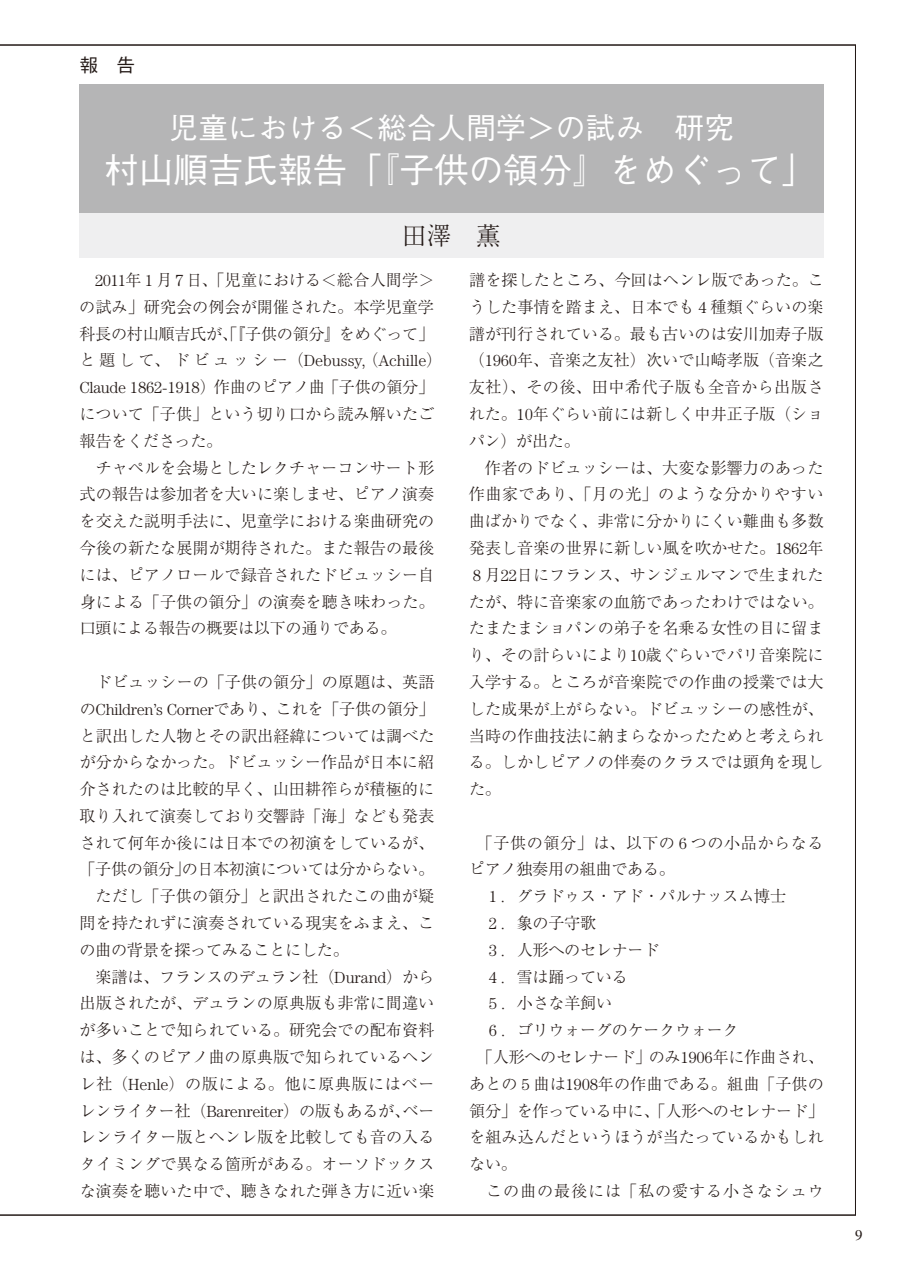
<style>
.page{position:relative;width:903px;height:1275px;background:#fff}
.page>*{position:absolute;margin:0;border:0;box-sizing:border-box;transform-origin:0 0}
.t1{font:500 34.65px "Gothic BBB Pro";color:#fff}
.t2{font:500 29.75px "Gothic BBB Pro";color:#fff}
.t3{font:300 24.85px "Ryumin Pr 6";color:#231916}
.t4{font:500 18.55px "Gothic BBB Pro";color:#231916}
.t5{font:300 16.1px/26.8px "Ryumin Pr 6";color:#231916;text-align:justify}
.t6{font:300 16.1px "Ryumin Pr 6";letter-spacing:-.02em;color:#231916}
.t7{font:300 16.1px/26.8px "Century Std";color:#231916}
.t8{font:300 16.1px "Ryumin Pr 6";letter-spacing:.035em;color:#231916}
.t9{font:300 16.1px "Century Std";letter-spacing:-.02em;color:#231916}
.t10{font:300 16.1px "Ryumin Pr 6";letter-spacing:-.025em;color:#231916}
.t11{font:300 16.1px "Ryumin Pr 6";letter-spacing:.055em;color:#231916}
.t12{font:14.88px "Times";color:#231916}
.s1{font-family:"Century Std"}
.s2{font-family:"Ryumin Pr 6"}
</style>
<div class="page">
<div style="left:79px;top:84px;width:744px;height:129px;background:#b5b5b6"></div>
<div style="left:79px;top:213px;width:744px;height:45px;background:#efeff0"></div>
<p class="t4" style="left:79px;top:50px;width:57px">報　告</p>
<h2 class="t2" style="left:169px;top:104px;width:567px">児童における＜総合人間学＞の試み　研究</h2>
<h1 class="t1" style="left:104px;top:142px;width:713px">村山順吉氏報告「『子供の領分』をめぐって」</h1>
<h3 class="t3" style="left:402px;top:216px;width:101px">田澤　薫</h3>
<p class="t5" style="left:79px;top:266px;width:357px;text-indent:16px"><span class="s1">2011</span>年 <span class="s1">1</span> 月 <span class="s1">7</span> 日、「児童における＜総合人間学＞の試み」研究会の例会が開催された。本学児童学科長の村山順吉氏が「、『子供の領分』をめぐって」</p>
<p class="t7" style="left:79px;top:347px;width:364px"><span class="s2">と題して、ドビュッシー（</span>Debussy,<span class="s2">（</span>Achille<span class="s2">）<br></span>Claude 1862-1918<span class="s2">）作曲のピアノ曲「子供の領分」</span></p>
<p class="t5" style="left:79px;top:400px;width:356px">について「子供」という切り口から読み解いたご報告をくださった。</p>
<p class="t5" style="left:80px;top:453px;width:356px;text-indent:16px">チャペルを会場としたレクチャーコンサート形式の報告は参加者を大いに楽しませ、ピアノ演奏を交えた説明手法に、児童学における楽曲研究の今後の新たな展開が期待された。また報告の最後には、ピアノロールで録音されたドビュッシー自身による「子供の領分」の演奏を聴き味わった。口頭による報告の概要は以下の通りである。</p>
<p class="t5" style="left:96px;top:668px;width:340px">ドビュッシーの「子供の領分」の原題は、英語</p>
<p class="t9" style="left:80px;top:700px;width:356px"><span class="s2">の</span>Children’s Corner<span class="s2">であり、これを「子供の領分」</span></p>
<p class="t5" style="left:80px;top:721px;width:356px">と訳出した人物とその訳出経緯については調べた</p>
<p class="t5" style="left:80px;top:748px;width:356px">が分からなかった。ドビュッシー作品が日本に紹</p>
<p class="t5" style="left:79px;top:775px;width:356px">介されたのは比較的早く、山田耕筰らが積極的に</p>
<p class="t5" style="left:79px;top:801px;width:356px">取り入れて演奏しており交響詩「海」なども発表</p>
<p class="t5" style="left:79px;top:828px;width:356px">されて何年か後には日本での初演をしているが、</p>
<p class="t10" style="left:79px;top:857px;width:356px">「子供の領分」の日本初演については分からない。</p>
<p class="t5" style="left:96px;top:882px;width:340px">ただし「子供の領分」と訳出されたこの曲が疑</p>
<p class="t5" style="left:79px;top:909px;width:356px">問を持たれずに演奏されている現実をふまえ、こ</p>
<p class="t6" style="left:79px;top:937px;width:271px">の曲の背景を探ってみることにした。</p>
<p class="t5" style="left:95px;top:962px;width:340px">楽譜は、フランスのデュラン社（<span class="s1">Durand</span>）から</p>
<p class="t5" style="left:80px;top:989px;width:356px">出版されたが、デュランの原典版も非常に間違い</p>
<p class="t5" style="left:80px;top:1016px;width:356px">が多いことで知られている。研究会での配布資料</p>
<p class="t5" style="left:80px;top:1043px;width:356px">は、多くのピアノ曲の原典版で知られているヘン</p>
<p class="t8" style="left:80px;top:1071px;width:356px">レ社（<span class="s1">Henle</span>）の版による。他に原典版にはベー</p>
<p class="t6" style="left:80px;top:1098px;width:356px">レンライター社（<span class="s1">Barenreiter</span>）の版もあるが、ベー</p>
<p class="t5" style="left:80px;top:1123px;width:356px">レンライター版とヘンレ版を比較しても音の入る</p>
<p class="t5" style="left:80px;top:1150px;width:356px">タイミングで異なる箇所がある。オーソドックス</p>
<p class="t5" style="left:80px;top:1177px;width:356px">な演奏を聴いた中で、聴きなれた弾き方に近い楽</p>
<p class="t5" style="left:469px;top:266px;width:357px">譜を探したところ、今回はヘンレ版であった。こうした事情を踏まえ、日本でも <span class="s1">4</span> 種類ぐらいの楽譜が刊行されている。最も古いのは安川加寿子版（<span class="s1">1960</span>年、音楽之友社）次いで山崎孝版（音楽之友社）、その後、田中希代子版も全音から出版された。<span class="s1">10</span>年ぐらい前には新しく中井正子版（ショパン）が出た。</p>
<p class="t5" style="left:469px;top:453px;width:356px;text-indent:16px">作者のドビュッシーは、大変な影響力のあった作曲家であり、「月の光」のような分かりやすい曲ばかりでなく、非常に分かりにくい難曲も多数発表し音楽の世界に新しい風を吹かせた。<span class="s1">1862</span>年<span class="s1">8</span> 月<span class="s1">22</span>日にフランス、サンジェルマンで生まれたたが、特に音楽家の血筋であったわけではない。たまたまショパンの弟子を名乗る女性の目に留まり、その計らいにより<span class="s1">10</span>歳ぐらいでパリ音楽院に入学する。ところが音楽院での作曲の授業では大した成果が上がらない。ドビュッシーの感性が、当時の作曲技法に納まらなかったためと考えられる。しかしピアノの伴奏のクラスでは頭角を現した。</p>
<p class="t8" style="left:477px;top:830px;width:348px">「子供の領分」は、以下の <span class="s1">6</span> つの小品からなる</p>
<p class="t6" style="left:469px;top:857px;width:208px">ピアノ独奏用の組曲である。</p>
<p class="t6" style="left:489px;top:883px;width:299px"><span class="s1">1</span> ．グラドゥス・アド・パルナッスム博士</p>
<p class="t5" style="left:489px;top:909px;width:109px"><span class="s1">2</span> ．象の子守歌</p>
<p class="t6" style="left:489px;top:937px;width:172px"><span class="s1">3</span> ．人形へのセレナード</p>
<p class="t6" style="left:489px;top:964px;width:141px"><span class="s1">4</span> ．雪は踊っている</p>
<p class="t5" style="left:489px;top:989px;width:125px"><span class="s1">5</span> ．小さな羊飼い</p>
<p class="t6" style="left:489px;top:1017px;width:251px"><span class="s1">6</span> ．ゴリウォーグのケークウォーク</p>
<p class="t6" style="left:477px;top:1044px;width:348px">「人形へのセレナード」のみ<span class="s1">1906</span>年に作曲され、</p>
<p class="t5" style="left:469px;top:1069px;width:356px">あとの <span class="s1">5</span> 曲は<span class="s1">1908</span>年の作曲である。組曲「子供の</p>
<p class="t6" style="left:469px;top:1098px;width:356px">領分」を作っている中に、「人形へのセレナード」</p>
<p class="t5" style="left:469px;top:1123px;width:356px">を組み込んだというほうが当たっているかもしれ</p>
<p class="t5" style="left:469px;top:1150px;width:49px">ない。</p>
<p class="t11" style="left:486px;top:1178px;width:339px">この曲の最後には「私の愛する小さなシュウ</p>
<p class="t12" style="left:855px;top:1227px;width:9px">9</p>
</div>
